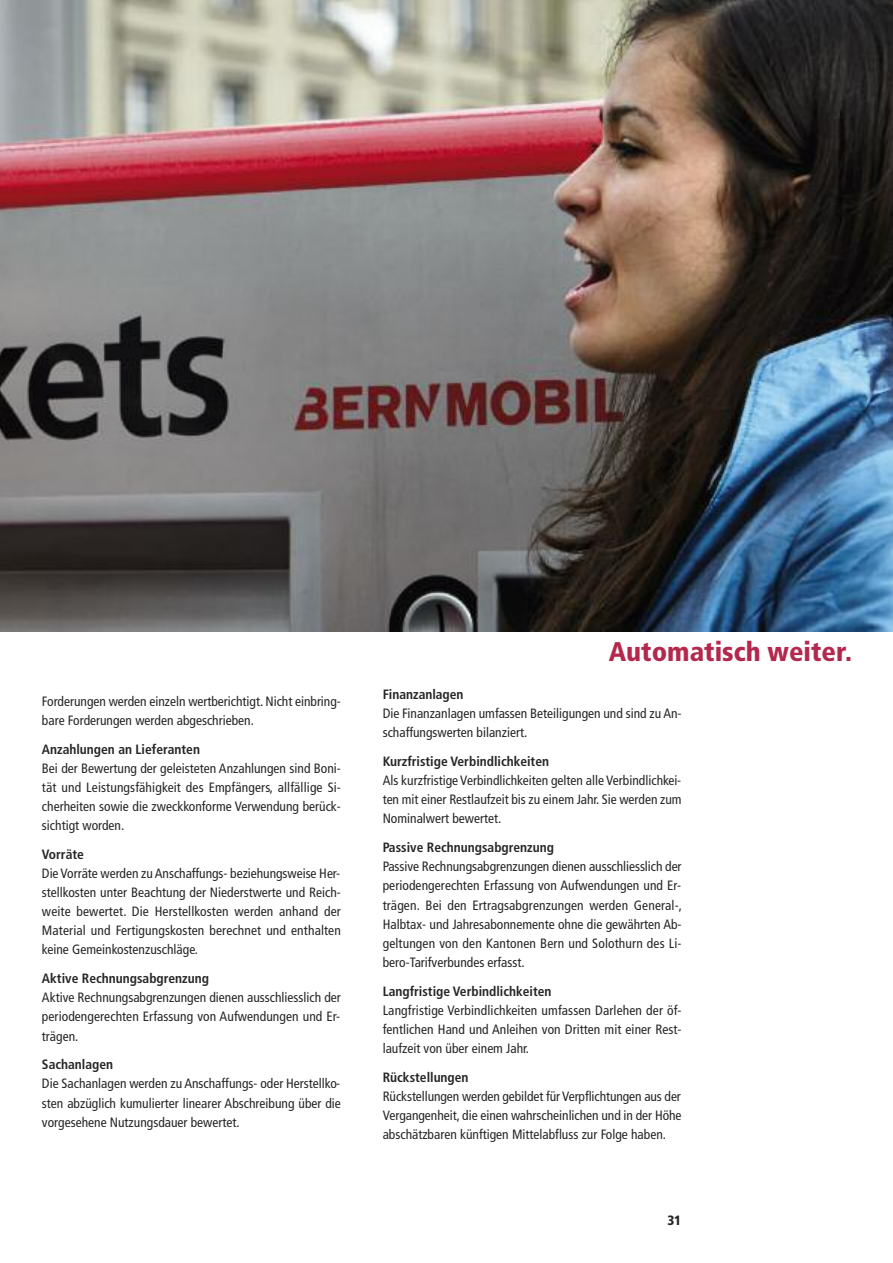
<style>
.page{position:relative;width:893px;height:1263px;background:#fff}
.page>*{position:absolute;margin:0;border:0;box-sizing:border-box;transform-origin:0 0}
.t1{font:900 condensed 27px "Frutiger";color:#b3284c}
.t2{font:condensed 13.5px/19.2px "Frutiger";color:#272627;text-align:justify}
.t3{font:700 condensed 13.5px "Frutiger";color:#272627}
.t4{font:900 condensed 13.5px "Frutiger";color:#272627}
</style>
<div class="page">
<img style="left:0;top:0;width:893px;height:631px">
<p class="t2" style="left:42px;top:692px;width:300px">Forderungen werden einzeln wertberichtigt. Nicht einbring&shy;bare Forderungen werden abgeschrieben.</p>
<p class="t3" style="left:42px;top:743px;width:160px">Anzahlungen an Lieferanten</p>
<p class="t2" style="left:42px;top:759px;width:300px">Bei der Bewertung der geleisteten Anzahlungen sind Boni&shy;tät und Leistungsfähigkeit des Empfängers, allfällige Si&shy;cherheiten sowie die zweckkonforme Verwendung berück&shy;sichtigt worden.</p>
<p class="t3" style="left:42px;top:849px;width:44px">Vorräte</p>
<p class="t2" style="left:42px;top:865px;width:300px">Die Vorräte werden zu Anschaffungs- beziehungsweise Her&shy;stellkosten unter Beachtung der Niederstwerte und Reich&shy;weite bewertet. Die Herstellkosten werden anhand der Material und Fertigungskosten berechnet und enthalten keine Gemeinkostenzuschläge.</p>
<p class="t3" style="left:42px;top:973px;width:168px">Aktive Rechnungsabgrenzung</p>
<p class="t2" style="left:42px;top:989px;width:300px">Aktive Rechnungsabgrenzungen dienen ausschliesslich der periodengerechten Erfassung von Aufwendungen und Er&shy;trägen.</p>
<p class="t3" style="left:42px;top:1059px;width:73px">Sachanlagen</p>
<p class="t2" style="left:42px;top:1075px;width:300px">Die Sachanlagen werden zu Anschaffungs- oder Herstellko&shy;sten abzüglich kumulierter linearer Abschreibung über die vorgesehene Nutzungsdauer bewertet.</p>
<h1 class="t1" style="left:609px;top:641px;width:245px">Automatisch weiter.</h1>
<p class="t3" style="left:383px;top:689px;width:82px">Finanzanlagen</p>
<p class="t2" style="left:383px;top:705px;width:300px">Die Finanzanlagen umfassen Beteiligungen und sind zu An&shy;schaffungswerten bilanziert.</p>
<p class="t3" style="left:383px;top:756px;width:168px">Kurzfristige Verbindlichkeiten</p>
<p class="t2" style="left:383px;top:772px;width:300px">Als kurzfristige Verbindlichkeiten gelten alle Verbindlichkei&shy;ten mit einer Restlaufzeit bis zu einem Jahr. Sie werden zum Nominalwert bewertet.</p>
<p class="t3" style="left:383px;top:842px;width:173px">Passive Rechnungsabgrenzung</p>
<p class="t2" style="left:383px;top:858px;width:301px">Passive Rechnungsabgrenzungen dienen ausschliesslich der periodengerechten Erfassung von Aufwendungen und Er&shy;trägen. Bei den Ertragsabgrenzungen werden General-, Halbtax- und Jahresabonnemente ohne die gewährten Ab&shy;geltungen von den Kantonen Bern und Solothurn des Li&shy;bero-Tarifverbundes erfasst.</p>
<p class="t3" style="left:383px;top:985px;width:170px">Langfristige Verbindlichkeiten</p>
<p class="t2" style="left:383px;top:1001px;width:300px">Langfristige Verbindlichkeiten umfassen Darlehen der öf&shy;fentlichen Hand und Anleihen von Dritten mit einer Rest&shy;laufzeit von über einem Jahr.</p>
<p class="t3" style="left:383px;top:1071px;width:87px">Rückstellungen</p>
<p class="t2" style="left:383px;top:1088px;width:300px">Rückstellungen werden gebildet für Verpflichtungen aus der Vergangenheit, die einen wahrscheinlichen und in der Höhe abschätzbaren künftigen Mittelabfluss zur Folge haben.</p>
<p class="t4" style="left:668px;top:1214px;width:15px">31</p>
</div>
